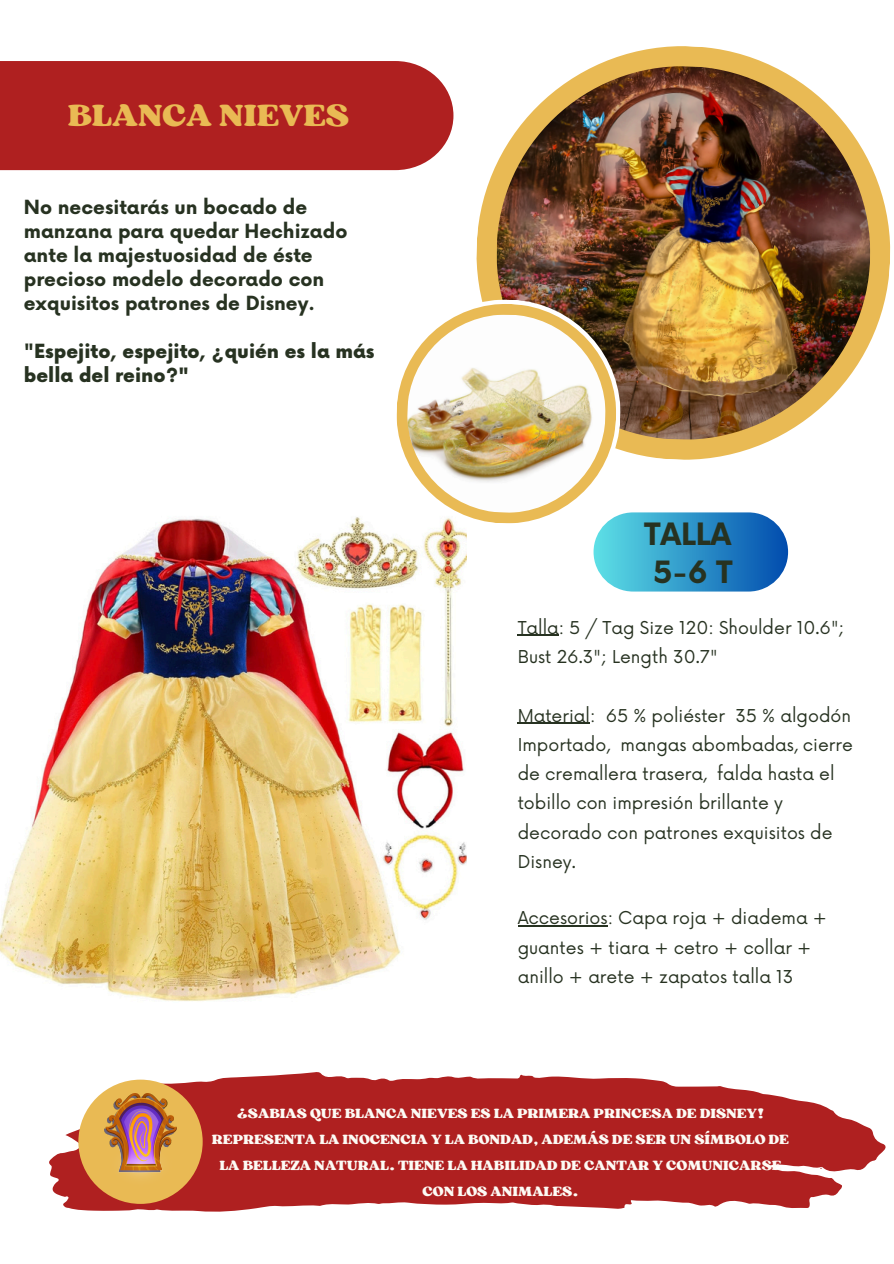
<style>
.page{position:relative;width:894px;height:1264px;background:#fff}
.page>*{position:absolute;margin:0;border:0;box-sizing:border-box;transform-origin:0 0}
.t1{font:32.25px "Sergio Trendy";color:#e9ba54}
.t2{font:700 30px/38.2px "Now";color:#273221;text-align:center}
.t3{font:700 19.05px/24px "Now";color:#273221}
.t4{font:900 19.05px/24px "Now";color:#273221}
.t5{font:17.25px/29.2px "Now";color:#273221}
.t6{font:14.1px/25.8px "Sergio Trendy";color:#fdfbf5;text-align:center}
.s1{font-weight:700}
</style>
<div class="page">
<div style="left:0;top:61px;width:453px;height:109px;background:#af2020"></div>
<svg style="left:49px;top:1072px;width:837px;height:140px;fill:#af2020"></svg>
<div style="left:78px;top:1079px;width:125px;height:124px;background:#e9ba54;border-radius:50%"></div>
<svg style="left:476px;top:46px;width:415px;height:414px"></svg>
<img style="left:494px;top:64px;width:378px;height:378px">
<div style="left:593px;top:512px;width:194px;height:79px;background:linear-gradient(to right,#5fe1e7,#014dae);border-radius:40px"></div>
<hr style="left:517px;top:925px;width:90px;height:1px;background:#273221">
<img style="left:104px;top:1093px;width:72px;height:85px">
<img style="left:1px;top:517px;width:465px;height:485px">
<hr style="left:517px;top:635px;width:41px;height:1px;background:#273221">
<hr style="left:517px;top:722px;width:73px;height:1px;background:#273221">
<svg style="left:389px;top:296px;width:234px;height:234px"></svg>
<svg style="left:393px;top:301px;width:225px;height:225px"></svg>
<img style="left:406px;top:313px;width:200px;height:201px">
<h1 class="t1" style="left:68px;top:95px;width:283px">BLANCA NIEVES</h1>
<h4 class="t3" style="left:24px;top:196px;width:325px">No necesitarás un bocado de manzana para quedar Hechizado ante la majestuosidad de éste precioso modelo decorado con exquisitos patrones de Disney.</h4>
<h4 class="t4" style="left:24px;top:340px;width:352px"><span class="s1">"</span>Espejito, espejito, ¿quién es la más bella del reino?"</h4>
<p class="t2" style="left:644px;top:516px;width:90px">TALLA<br>5-6 T</p>
<p class="t5" style="left:517px;top:613px;width:328px">Talla: 5 / Tag Size 120: Shoulder 10.6";<br>Bust 26.3"; Length 30.7"</p>
<p class="t5" style="left:517px;top:701px;width:336px">Material: 65 % poliéster 35 % algodón<br>Importado, mangas abombadas, cierre de cremallera trasera, falda hasta el tobillo con impresión brillante y decorado con patrones exquisitos de<br>Disney.</p>
<h2 class="t5" style="left:517px;top:904px;width:311px">Accesorios: Capa roja + diadema + guantes + tiara + cetro + collar + anillo + arete + zapatos talla 13</h2>
<h4 class="t6" style="left:237px;top:1099px;width:528px">¿SABIAS QUE BLANCA NIEVES ES LA PRIMERA PRINCESA DE DISNEY!</h4>
<p class="t6" style="left:212px;top:1125px;width:578px">REPRESENTA LA INOCENCIA Y LA BONDAD, ADEMÁS DE SER UN SÍMBOLO DE<br>LA BELLEZA NATURAL. TIENE LA HABILIDAD DE CANTAR Y COMUNICARSE<br>CON LOS ANIMALES.</p>
</div>
